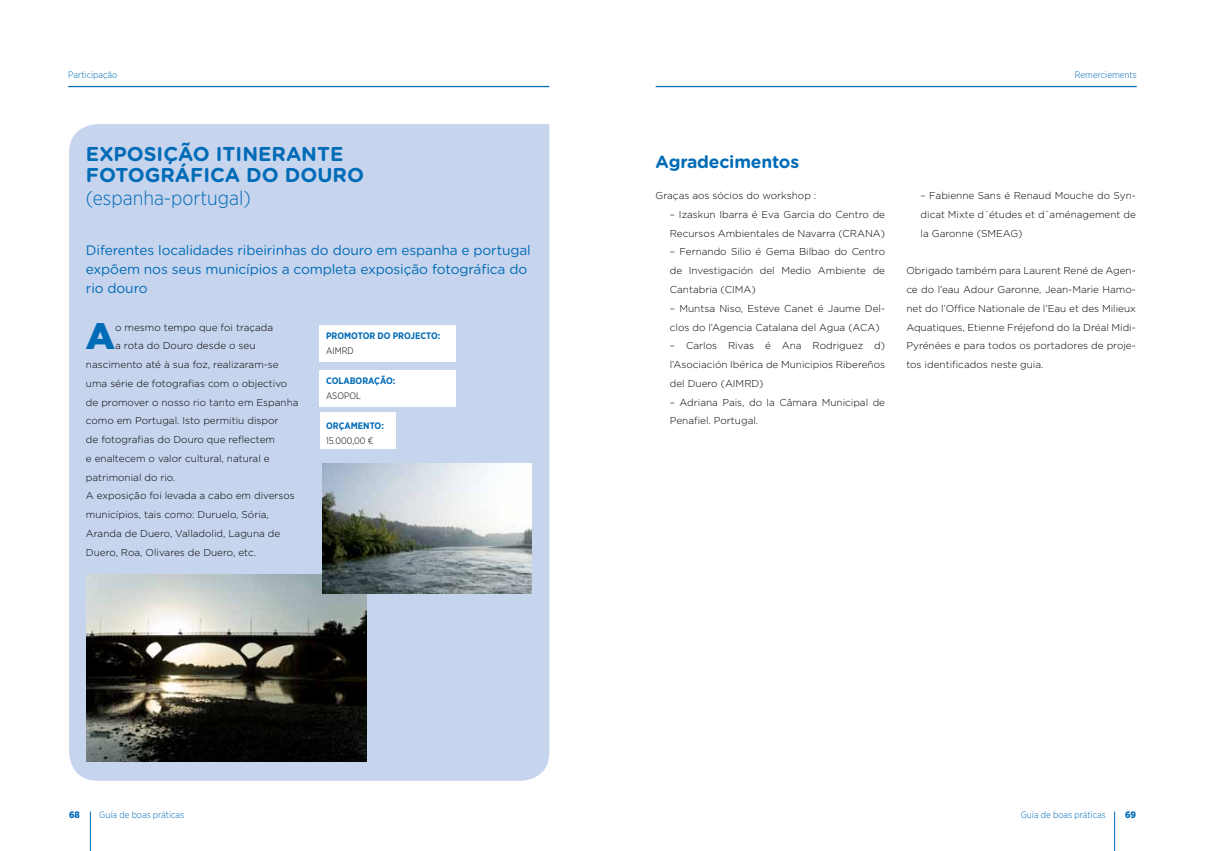
<style>
.page{position:relative;width:1205px;height:851px;background:#fff}
.page>*{position:absolute;margin:0;border:0;box-sizing:border-box;transform-origin:0 0}
.t1{font:900 36.75px "Gotham";color:#006bb6}
.t2{font:700 20px/21.2px "Gotham Rounded";color:#006bb6}
.t3{font:300 20px "Gotham Narrow";color:#006bb6}
.t4{font:700 17.5px "Gotham Rounded";color:#006bb6}
.t5{font:13.75px/18.8px "Gotham Rounded";letter-spacing:-.01em;color:#006bb6}
.t6{font:300 10px/18.8px "Gotham";color:#000;text-align:justify}
.t7{font:300 9.38px "Gotham Narrow";color:#006bb6}
.t8{font:700 9.38px/15px "Gotham Narrow";color:#006bb6}
.t9{font:900 9.38px "Gotham Narrow";color:#006bb6}
.t10{font:300 9.38px "Gotham Narrow";color:#000}
.s1{font-weight:300;color:#000}
</style>
<div class="page">
<hr style="left:90px;top:811px;width:1px;height:39px;background:#006bb6">
<hr style="left:68px;top:86px;width:481px;height:1px;background:#006bb6">
<hr style="left:1114px;top:811px;width:1px;height:39px;background:#006bb6">
<hr style="left:656px;top:86px;width:481px;height:1px;background:#006bb6">
<div style="left:69px;top:124px;width:480px;height:656px;background:#c7d4ed"></div>
<div style="left:320px;top:412px;width:76px;height:37px;background:#fff"></div>
<div style="left:320px;top:370px;width:136px;height:37px;background:#fff"></div>
<div style="left:320px;top:325px;width:136px;height:37px;background:#fff"></div>
<img style="left:86px;top:574px;width:280px;height:187px">
<img style="left:322px;top:463px;width:209px;height:130px">
<p class="t7" style="left:68px;top:69px;width:51px">Participação</p>
<p class="t2" style="left:86px;top:142px;width:280px">EXPOSIÇÃO ITINERANTE<br>FOTOGRÁFICA DO DOURO</p>
<p class="t3" style="left:86px;top:186px;width:166px">(espanha-portugal)</p>
<p class="t5" style="left:86px;top:240px;width:446px">Diferentes localidades ribeirinhas do douro em espanha e portugal expõem nos seus municípios a completa exposição fotográfica do rio douro</p>
<p class="t1" style="left:86px;top:311px;width:31px">A</p>
<p class="t6" style="left:115px;top:317px;width:160px">o mesmo tempo que foi traçada</p>
<p class="t6" style="left:115px;top:336px;width:142px">a rota do Douro desde o seu</p>
<p class="t6" style="left:86px;top:355px;width:194px">nascimento até à sua foz, realizaram-se</p>
<p class="t6" style="left:86px;top:373px;width:203px">uma série de fotografias com o objectivo</p>
<p class="t6" style="left:86px;top:392px;width:214px">de promover o nosso rio tanto em Espanha</p>
<p class="t6" style="left:86px;top:411px;width:194px">como em Portugal. Isto permitiu dispor</p>
<p class="t6" style="left:86px;top:430px;width:191px">de fotografias do Douro que reflectem</p>
<p class="t6" style="left:86px;top:448px;width:185px">e enaltecem o valor cultural, natural e</p>
<p class="t6" style="left:86px;top:467px;width:91px">patrimonial do rio.</p>
<p class="t6" style="left:86px;top:486px;width:210px">A exposição foi levada a cabo em diversos</p>
<p class="t6" style="left:86px;top:505px;width:184px">municípios, tais como: Duruelo, Sória,</p>
<p class="t6" style="left:86px;top:523px;width:196px">Aranda de Duero, Valladolid, Laguna de</p>
<p class="t6" style="left:86px;top:542px;width:172px">Duero, Roa, Olivares de Duero, etc.</p>
<p class="t8" style="left:326px;top:328px;width:116px">PROMOTOR DO PROJECTO:<br><span class="s1">AIMRD</span></p>
<p class="t8" style="left:326px;top:373px;width:71px">COLABORAÇÃO:<br><span class="s1">ASO</span></p>
<p class="t10" style="left:344px;top:390px;width:18px">POL</p>
<p class="t8" style="left:326px;top:418px;width:59px">ORÇAMENTO:<br><span class="s1">15.000,00 €</span></p>
<p class="t7" style="left:1075px;top:69px;width:63px">Remerciements</p>
<p class="t4" style="left:656px;top:149px;width:145px">AGRADECIMENTOS</p>
<p class="t6" style="left:656px;top:186px;width:162px">Graças aos sócios do workshop :</p>
<p class="t6" style="left:670px;top:205px;width:217px">– Izaskun Ibarra é Eva Garcia do Centro de<br>Recursos Ambientales de Navarra (CRANA)</p>
<p class="t6" style="left:670px;top:242px;width:217px">– Fernando Silio é Gema Bilbao do Centro de Investigación del Medio Ambiente de Cantabria (CIMA)</p>
<p class="t6" style="left:670px;top:298px;width:217px">– Muntsa Niso, Esteve Canet é Jaume Del&shy;clos do l’Agencia Catalana del Agua (ACA)</p>
<p class="t6" style="left:670px;top:336px;width:217px">– Carlos Rivas é Ana Rodriguez d) l’Asociación Ibérica de Municipios Ribereños del Duero (AIMRD)</p>
<p class="t6" style="left:670px;top:392px;width:217px">– Adriana Pais, do la Câmara Municipal de<br>Penafiel. Portugal.</p>
<p class="t6" style="left:920px;top:186px;width:217px">– Fabienne Sans é Renaud Mouche do Syn&shy;dicat Mixte d´études et d´aménagement de la Garonne (SMEAG)</p>
<p class="t6" style="left:906px;top:261px;width:231px">Obrigado também para Laurent René de Agen&shy;ce do l’eau Adour Garonne, Jean-Marie Hamo&shy;net do l’Office Nationale de l’Eau et des Milieux Aquatiques, Etienne Fréjefond do la Dréal Midi-Pyrénées e para todos os portadores de proje&shy;tos identificados neste guia.</p>
<p class="t9" style="left:69px;top:808px;width:12px">68</p>
<p class="t7" style="left:99px;top:809px;width:86px">Guía de boas práticas</p>
<p class="t7" style="left:1021px;top:809px;width:86px">Guía de boas práticas</p>
<p class="t9" style="left:1125px;top:808px;width:12px">69</p>
</div>
